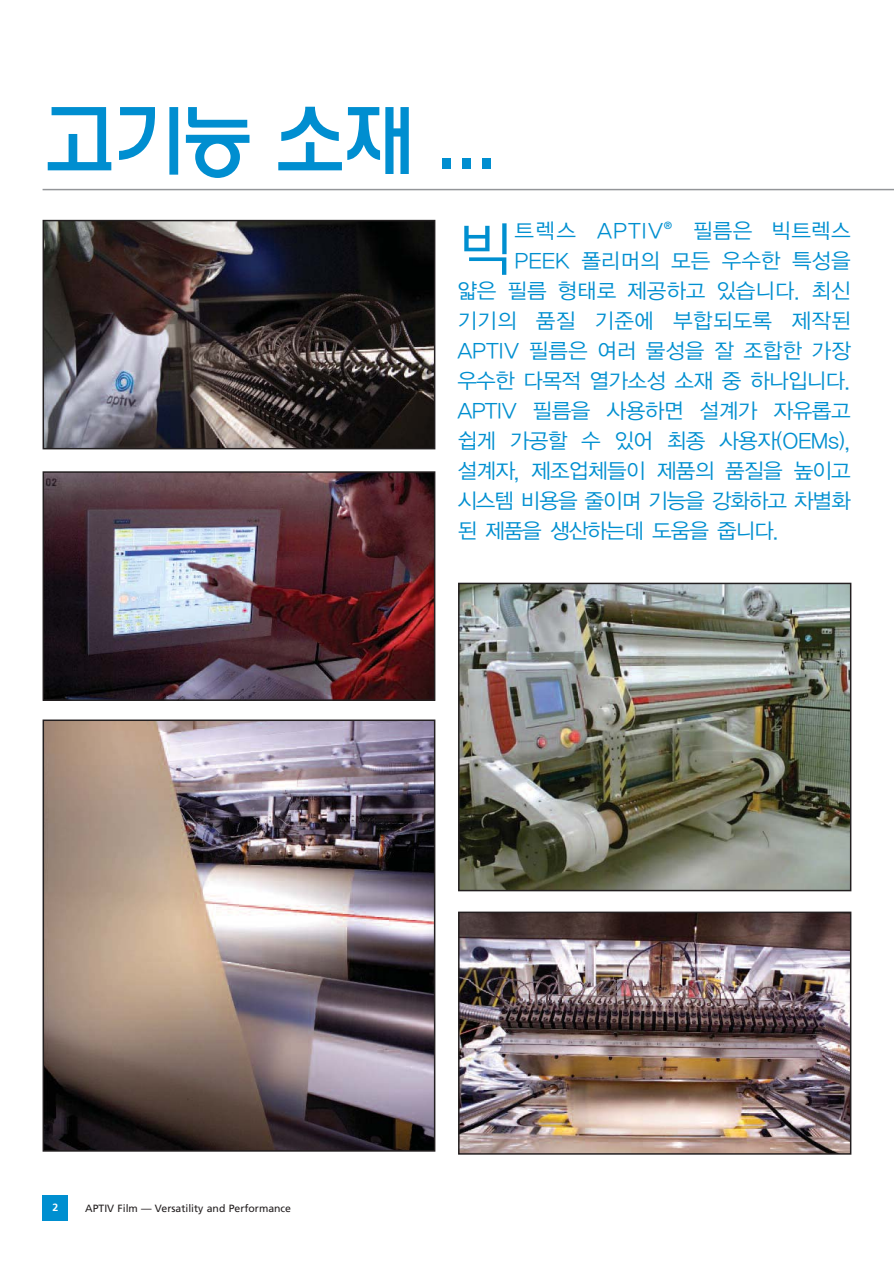
<style>
.page{position:relative;width:894px;height:1263px;background:#fff}
.page>*{position:absolute;margin:0;border:0;box-sizing:border-box;transform-origin:0 0}
.t1{font:81px "HY Wul Nun Medium Pro KS Cms UHC H";color:#008ed0;scale:.95 1}
.t2{font:58.5px "YGO12 KS Cms UHC H";color:#008fd0}
.t3{font:21px "YGO12 KS Cms UHC H";letter-spacing:-.085em;color:#008fd0}
.t4{font:21px "YGO12 KS Cms UHC H";letter-spacing:-.115em;color:#008fd0}
.t5{font:21px "YGO12 KS Cms UHC H";letter-spacing:-.02em;color:#008fd0}
.t6{font:21px "YGO12 KS Cms UHC H";letter-spacing:-.055em;color:#008fd0}
.t7{font:10.5px "Frutiger";color:#231f20}
.t8{font:700 10.5px "Frutiger";color:#fff}
</style>
<div class="page">
<hr style="left:43px;top:189px;width:850px;height:1px;background:#939598">
<img style="left:46px;top:223px;width:386px;height:223px">
<div style="left:43px;top:220px;width:392px;height:229px;border:2px solid #231f20"></div>
<img style="left:461px;top:914px;width:387px;height:237px">
<div style="left:458px;top:911px;width:393px;height:243px;border:2px solid #231f20"></div>
<img style="left:461px;top:585px;width:387px;height:303px">
<div style="left:458px;top:582px;width:393px;height:309px;border:2px solid #231f20"></div>
<img style="left:46px;top:474px;width:386px;height:224px">
<div style="left:43px;top:471px;width:392px;height:230px;border:2px solid #231f20"></div>
<img style="left:46px;top:722px;width:386px;height:426px">
<div style="left:43px;top:719px;width:392px;height:432px;border:2px solid #231f20"></div>
<div style="left:43px;top:1194px;width:25px;height:26px;background:#008fd0"></div>
<h1 class="t1" style="left:43px;top:104px;width:481px">고기능 소재 ...</h1>
<h2 class="t2" style="left:456px;top:223px;width:60px">빅</h2>
<p class="t5" style="left:513px;top:221px;width:339px">트렉스 APTIV<sup>®</sup> 필름은 빅트렉스</p>
<p class="t3" style="left:513px;top:251px;width:339px">PEEK 폴리머의 모든 우수한 특성을</p>
<p class="t3" style="left:456px;top:281px;width:396px">얇은 필름 형태로 제공하고 있습니다. 최신</p>
<p class="t6" style="left:456px;top:311px;width:396px">기기의 품질 기준에 부합되도록 제작된</p>
<p class="t3" style="left:456px;top:341px;width:396px">APTIV 필름은 여러 물성을 잘 조합한 가장</p>
<p class="t3" style="left:456px;top:371px;width:396px">우수한 다목적 열가소성 소재 중 하나입니다.</p>
<p class="t3" style="left:456px;top:401px;width:396px">APTIV 필름을 사용하면 설계가 자유롭고</p>
<p class="t3" style="left:456px;top:431px;width:396px">쉽게 가공할 수 있어 최종 사용자(OEMs),</p>
<p class="t3" style="left:456px;top:461px;width:396px">설계자, 제조업체들이 제품의 품질을 높이고</p>
<p class="t4" style="left:456px;top:491px;width:396px">시스템 비용을 줄이며 기능을 강화하고 차별화</p>
<p class="t4" style="left:456px;top:521px;width:324px">된 제품을 생산하는데 도움을 줍니다.</p>
<p class="t8" style="left:52px;top:1202px;width:7px">2</p>
<p class="t7" style="left:85px;top:1204px;width:207px">APTIV Film — Versatility and Performance</p>
</div>
